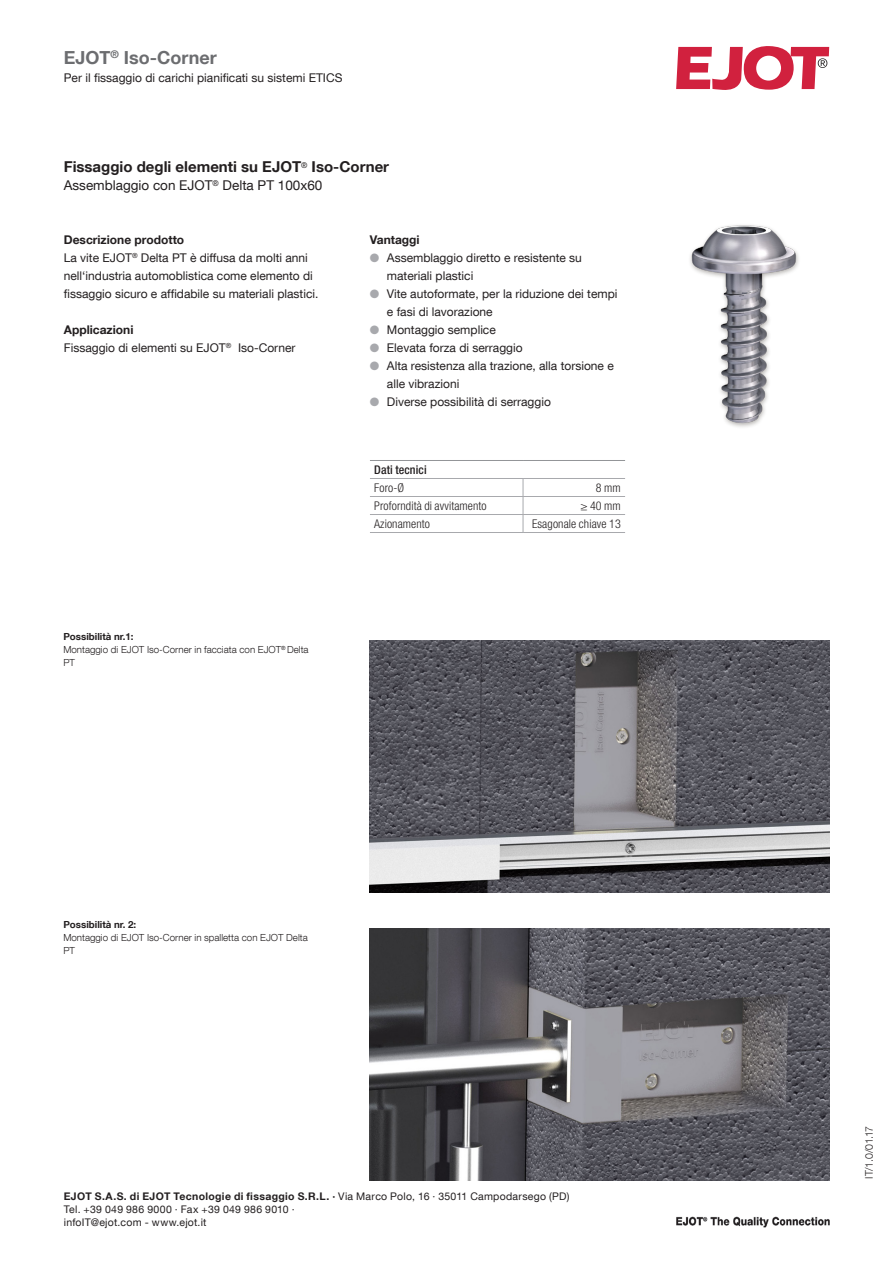
<style>
.page{position:relative;width:893px;height:1263px;background:#fff}
.page>*{position:absolute;margin:0;border:0;box-sizing:border-box;transform-origin:0 0}
.t1{font:700 18px "Helvetica Neue LT Com";color:#6c6d70}
.t2{font:700 15px "Helvetica Neue LT Com";color:#231f20}
.t3{font:13.5px "Helvetica Neue LT Com";color:#231f20}
.t4{font:12px/18px "Helvetica Neue LT Com";color:#231f20}
.t5{font:300 condensed 12px "Helvetica Neue LT Com";letter-spacing:.01em;color:#231f20}
.t6{font:500 condensed 12px "Helvetica Neue LT Com";letter-spacing:.01em;color:#231f20}
.t7{font:700 12px "Helvetica Neue LT Com";color:#231f20}
.t8{font:10.5px/12.6px "Helvetica Neue LT Com";letter-spacing:.025em;color:#231f20}
.t9{font:300 10.5px "Helvetica Neue LT Com";color:#231f20}
.t10{font:300 9.75px/12.8px "Helvetica Neue LT Com";color:#231f20}
.t11{font:700 9.75px "Helvetica Neue LT Com";color:#231f20}
.s1{font-weight:700}
.s2{color:#a8a9ad}
</style>
<div class="page">
<svg style="left:676px;top:46px;width:153px;height:44px"></svg>
<img style="left:676px;top:1216px;width:153px;height:11px">
<img style="left:370px;top:640px;width:459px;height:252px">
<img style="left:370px;top:928px;width:459px;height:252px">
<hr style="left:370px;top:460px;width:153px;height:1px;background:#939598">
<hr style="left:523px;top:460px;width:102px;height:1px;background:#939598">
<hr style="left:370px;top:478px;width:153px;height:1px;background:#a8a9ad">
<hr style="left:523px;top:478px;width:102px;height:1px;background:#a8a9ad">
<hr style="left:370px;top:496px;width:153px;height:1px;background:#a8a9ad">
<hr style="left:523px;top:496px;width:102px;height:1px;background:#a8a9ad">
<hr style="left:370px;top:514px;width:153px;height:1px;background:#a8a9ad">
<hr style="left:523px;top:514px;width:102px;height:1px;background:#a8a9ad">
<svg style="left:523px;top:479px;width:1px;height:53px"></svg>
<hr style="left:370px;top:532px;width:153px;height:1px;background:#a8a9ad">
<hr style="left:523px;top:532px;width:102px;height:1px;background:#a8a9ad">
<img style="left:690px;top:225px;width:109px;height:202px">
<h1 class="t1" style="left:64px;top:46px;width:155px">EJOT<sup>®</sup> Iso-Corner</h1>
<p class="t4" style="left:64px;top:69px;width:280px">Per il fissaggio di carichi pianificati su sistemi ETICS</p>
<p class="t2" style="left:64px;top:157px;width:327px">Fissaggio degli elementi su EJOT<sup>®</sup> Iso-Corner</p>
<p class="t3" style="left:64px;top:177px;width:260px">Assemblaggio con EJOT<sup>®</sup> Delta PT 100x60</p>
<p class="t4" style="left:64px;top:231px;width:256px"><span class="s1">Descrizione prodotto<br></span>La vite EJOT<sup>®</sup> Delta PT è diffusa da molti anni nell‘industria automoblistica come elemento di fissaggio sicuro e affidabile su materiali plastici.</p>
<p class="t4" style="left:64px;top:321px;width:233px"><span class="s1">Applicazioni<br></span>Fissaggio di elementi su EJOT<sup>®</sup> Iso-Corner</p>
<p class="t10" style="left:63px;top:630px;width:247px"><span class="s1">Possibilità nr.1:<br></span>Montaggio di EJOT Iso-Corner in facciata con EJOT<sup>®</sup> Delta<br>PT</p>
<p class="t7" style="left:370px;top:232px;width:51px">Vantaggi</p>
<p class="t4" style="left:387px;top:249px;width:196px;text-indent:-17px"><span class="s2">●</span> Assemblaggio diretto e resistente su materiali plastici</p>
<p class="t4" style="left:387px;top:285px;width:232px;text-indent:-17px"><span class="s2">●</span> Vite autoformate, per la riduzione dei tempi e fasi di lavorazione</p>
<p class="t4" style="left:370px;top:321px;width:127px"><span class="s2">●</span> Montaggio semplice</p>
<p class="t4" style="left:370px;top:339px;width:154px"><span class="s2">●</span> Elevata forza di serraggio</p>
<p class="t4" style="left:387px;top:357px;width:228px;text-indent:-17px"><span class="s2">●</span> Alta resistenza alla trazione, alla torsione e alle vibrazioni</p>
<p class="t4" style="left:370px;top:393px;width:182px"><span class="s2">●</span> Diverse possibilità di serraggio</p>
<p class="t6" style="left:374px;top:462px;width:54px">Dati tecnici</p>
<p class="t5" style="left:374px;top:481px;width:31px">Foro-Ø</p>
<p class="t5" style="left:596px;top:481px;width:26px">8 mm</p>
<p class="t5" style="left:374px;top:499px;width:114px">Proforndità di avvitamento</p>
<p class="t5" style="left:580px;top:499px;width:42px">≥ 40 mm</p>
<p class="t5" style="left:374px;top:517px;width:57px">Azionamento</p>
<p class="t5" style="left:532px;top:517px;width:90px">Esagonale chiave 13</p>
<p class="t11" style="left:63px;top:918px;width:74px">Possibilità nr. 2:</p>
<p class="t10" style="left:63px;top:931px;width:246px">Montaggio di EJOT Iso-Corner in spalletta con EJOT Delta<br>PT</p>
<p class="t8" style="left:64px;top:1190px;width:507px"><span class="s1">EJOT S.A.S. di EJOT Tecnologie di fissaggio S.R.L. ·</span> Via Marco Polo, 16 · 35011 Campodarsego (PD)<br>Tel. +39 049 986 9000 · Fax +39 049 986 9010 ·<br>infoIT@ejot.com - www.ejot.it</p>
<p class="t9" style="left:863px;top:1179px;width:54px;rotate:-90deg">IT/1.0/01.17</p>
</div>
